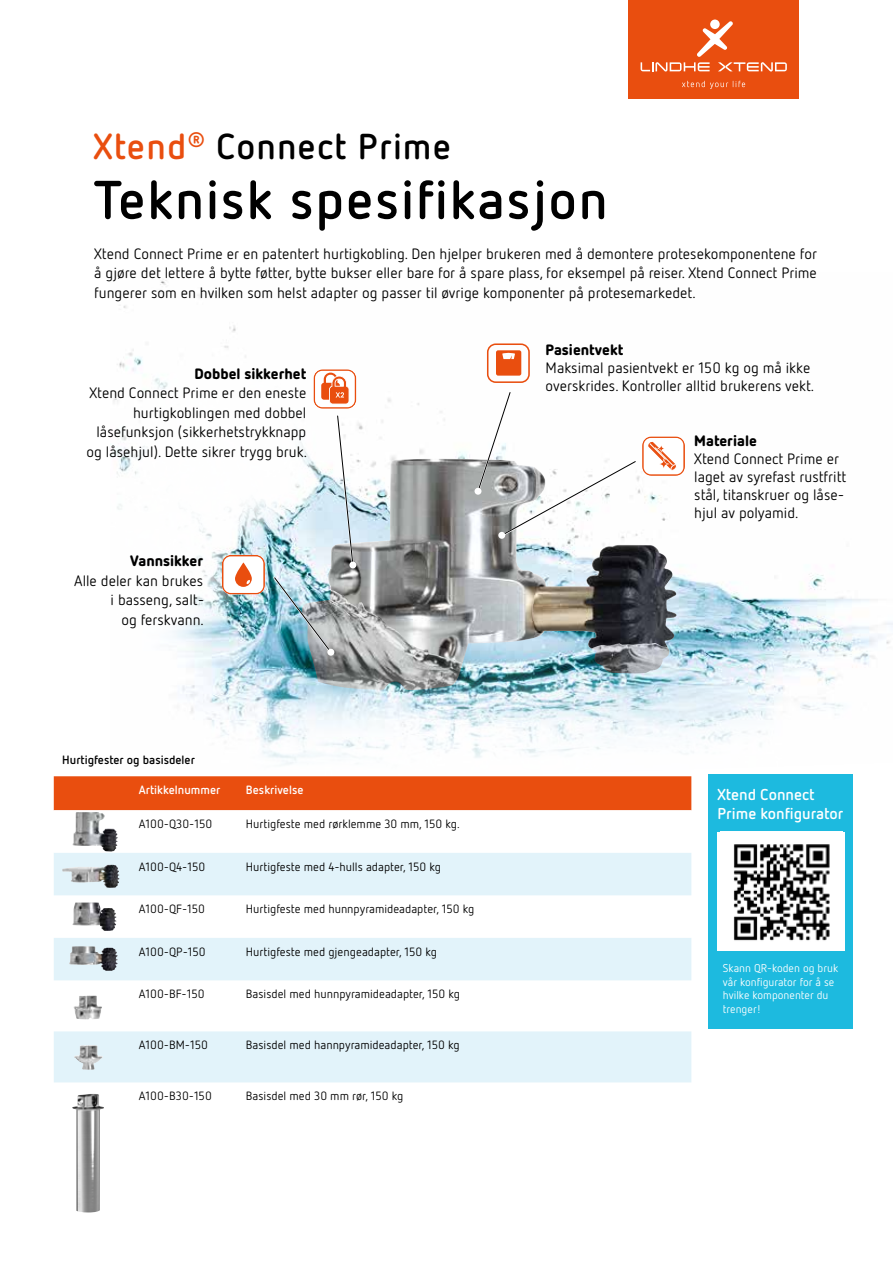
<style>
.page{position:relative;width:893px;height:1263px;background:#fff}
.page>*{position:absolute;margin:0;border:0;box-sizing:border-box;transform-origin:0 0}
.t1{font:700 54px "Netto OT";letter-spacing:.03em;color:#000}
.t2{font:700 36px "Netto OT";letter-spacing:.03em;color:#000}
.t3{font:700 15.75px/18.9px "Netto OT";color:#fff}
.t4{font:15px/19.5px "Netto OT";color:#000}
.t5{font:900 15px "Netto OT";color:#000}
.t6{font:12px "Netto OT";color:#000}
.t7{font:700 12px "Netto OT";color:#fff}
.t8{font:700 12px "Netto OT";color:#000}
.t9{font:11.25px/13.5px "Netto OT";color:#fff}
.s1{color:#e94e0f}
</style>
<div class="page">
<img style="left:302px;top:460px;width:174px;height:70px">
<img style="left:182px;top:530px;width:711px;height:235px">
<div style="left:629px;top:0;width:170px;height:98px;background:#e94e0f"></div>
<div style="left:710px;top:20px;width:10px;height:9px;background:#fff;border-radius:50%"></div>
<svg style="left:641px;top:21px;width:146px;height:51px"></svg>
<svg style="left:682px;top:81px;width:63px;height:8px"></svg>
<svg style="left:487px;top:343px;width:43px;height:40px"></svg>
<svg style="left:313px;top:369px;width:43px;height:198px"></svg>
<div style="left:349px;top:561px;width:7px;height:7px;background:#fff;border-radius:50%"></div>
<svg style="left:476px;top:392px;width:209px;height:146px"></svg>
<div style="left:475px;top:488px;width:6px;height:7px;background:#fff;border-radius:50%"></div>
<div style="left:35px;top:467px;width:209px;height:209px;background:#fff;border-radius:50%"></div>
<div style="left:104px;top:346px;width:209px;height:209px;background:#fff;border-radius:50%"></div>
<svg style="left:222px;top:555px;width:43px;height:39px"></svg>
<img style="left:272px;top:575px;width:61px;height:80px">
<div style="left:327px;top:649px;width:7px;height:7px;background:#fff;border-radius:50%"></div>
<div style="left:708px;top:774px;width:145px;height:254px;background:#1dbadf"></div>
<svg style="left:54px;top:980px;width:637px;height:103px"></svg>
<div style="left:54px;top:1031px;width:637px;height:51px;background:#e2f3fa"></div>
<div style="left:54px;top:776px;width:637px;height:34px;background:#e94e0f"></div>
<svg style="left:54px;top:810px;width:637px;height:42px"></svg>
<svg style="left:54px;top:853px;width:637px;height:127px;fill:#e2f3fa"></svg>
<div style="left:718px;top:832px;width:127px;height:118px;background:#fff"></div>
<img style="left:733px;top:844px;width:97px;height:97px">
<img style="left:72px;top:812px;width:46px;height:39px">
<img style="left:62px;top:865px;width:58px;height:23px">
<img style="left:72px;top:902px;width:45px;height:29px">
<img style="left:69px;top:946px;width:49px;height:25px">
<img style="left:74px;top:995px;width:28px;height:24px">
<img style="left:74px;top:1045px;width:29px;height:25px">
<img style="left:72px;top:1094px;width:32px;height:118px">
<h2 class="t2" style="left:94px;top:123px;width:359px"><span class="s1">Xtend</span><sup>®</sup> Connect Prime</h2>
<h1 class="t1" style="left:94px;top:166px;width:516px">Teknisk spesifikasjon</h1>
<p class="t4" style="left:94px;top:243px;width:724px;text-align:justify">Xtend Connect Prime er en patentert hurtigkobling. Den hjelper brukeren med å demontere protesekomponentene for å gjøre det lettere å bytte føtter, bytte bukser eller bare for å spare plass, for eksempel på reiser. Xtend Connect Prime fungerer som en hvilken som helst adapter og passer til øvrige komponenter på protesemarkedet.</p>
<p class="t5" style="left:194px;top:364px;width:113px">Dobbel sikkerhet</p>
<p class="t4" style="left:87px;top:383px;width:222px;text-align:right">Xtend Connect Prime er den eneste hurtigkoblingen med dobbel låsefunksjon (sikkerhetstrykknapp og låsehjul). Dette sikrer trygg bruk.</p>
<p class="t5" style="left:130px;top:551px;width:75px">Vannsikker</p>
<p class="t4" style="left:74px;top:571px;width:131px;text-align:right">Alle deler kan brukes i basseng, salt-<br>og ferskvann.</p>
<p class="t8" style="left:62px;top:752px;width:134px">Hurtigfester og basisdeler</p>
<p class="t7" style="left:139px;top:782px;width:83px">Artikkelnummer</p>
<p class="t7" style="left:246px;top:782px;width:59px">Beskrivelse</p>
<p class="t6" style="left:139px;top:816px;width:75px">A100-Q30-150</p>
<p class="t6" style="left:246px;top:816px;width:216px">Hurtigfeste med rørklemme 30 mm, 150 kg.</p>
<p class="t6" style="left:139px;top:859px;width:68px">A100-Q4-150</p>
<p class="t6" style="left:246px;top:859px;width:197px">Hurtigfeste med 4-hulls adapter, 150 kg</p>
<p class="t6" style="left:139px;top:902px;width:68px">A100-QF-150</p>
<p class="t6" style="left:246px;top:902px;width:230px">Hurtigfeste med hunnpyramideadapter, 150 kg</p>
<p class="t6" style="left:139px;top:944px;width:68px">A100-QP-150</p>
<p class="t6" style="left:246px;top:944px;width:193px">Hurtigfeste med gjengeadapter, 150 kg</p>
<p class="t6" style="left:139px;top:987px;width:67px">A100-BF-150</p>
<p class="t6" style="left:246px;top:987px;width:216px">Basisdel med hunnpyramideadapter, 150 kg</p>
<p class="t6" style="left:139px;top:1038px;width:71px">A100-BM-150</p>
<p class="t6" style="left:246px;top:1038px;width:215px">Basisdel med hannpyramideadapter, 150 kg</p>
<p class="t6" style="left:139px;top:1089px;width:75px">A100-B30-150</p>
<p class="t6" style="left:246px;top:1089px;width:159px">Basisdel med 30 mm rør, 150 kg</p>
<p class="t5" style="left:546px;top:340px;width:79px">Pasientvekt</p>
<p class="t4" style="left:546px;top:359px;width:270px;line-height:18px">Maksimal pasientvekt er 150 kg og må ikke overskrides. Kontroller alltid brukerens vekt.</p>
<p class="t5" style="left:694px;top:431px;width:64px">Materiale</p>
<p class="t4" style="left:694px;top:449px;width:154px;line-height:18px">Xtend Connect Prime er laget av syrefast rustfritt stål, titanskruer og låse&shy;hjul av polyamid.</p>
<p class="t3" style="left:718px;top:785px;width:127px">Xtend Connect<br>Prime konfigurator</p>
<p class="t9" style="left:723px;top:961px;width:117px">Skann QR-koden og bruk vår konfigurator for å se hvilke komponenter du trenger!</p>
</div>
